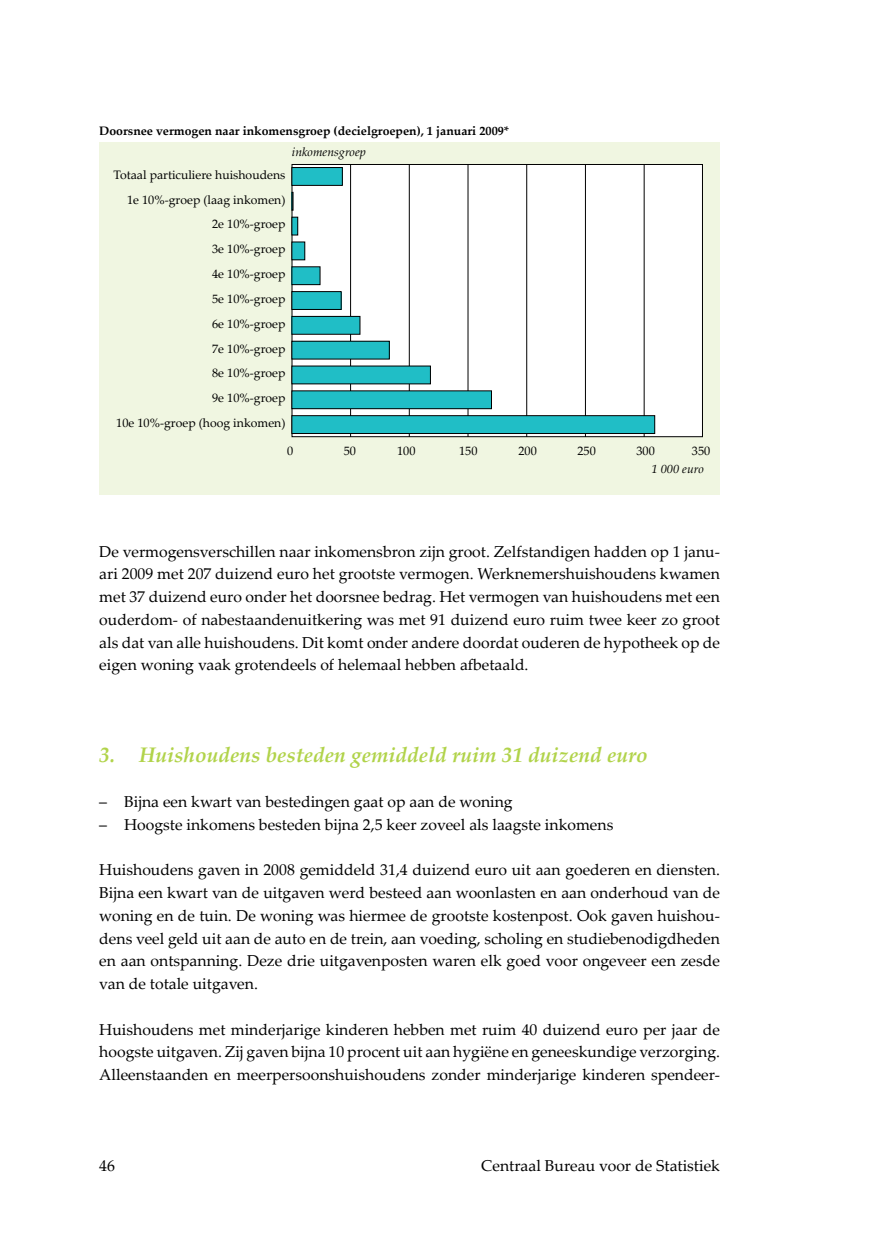
<style>
.page{position:relative;width:869px;height:1241px;background:#fff}
.page>*{position:absolute;margin:0;border:0;box-sizing:border-box;transform-origin:0 0}
.t1{font:italic 700 21px "Palatino Linotype";color:#b1d34a}
.t2{font:15.75px/22.8px "Palatino Linotype";color:#000;text-align:justify}
.t3{font:12.25px "Palatino Linotype";color:#000}
.t4{font:700 12.25px "Palatino Linotype";color:#000}
.t5{font:italic 12.25px "Palatino Linotype";color:#000}
</style>
<div class="page">
<div style="left:99px;top:142px;width:620px;height:352px;background:#f0f6e1"></div>
<div style="left:292px;top:164px;width:410px;height:272px;background:#fff"></div>
<div style="left:291px;top:164px;width:411px;height:273px;border:1px solid #000"></div>
<hr style="left:350px;top:164px;width:1px;height:273px;background:#000">
<hr style="left:409px;top:164px;width:1px;height:273px;background:#000">
<hr style="left:467px;top:164px;width:1px;height:273px;background:#000">
<hr style="left:526px;top:164px;width:1px;height:273px;background:#000">
<hr style="left:585px;top:164px;width:1px;height:273px;background:#000">
<hr style="left:643px;top:164px;width:1px;height:273px;background:#000">
<div style="left:292px;top:167px;width:50px;height:18px;background:#20bec6"></div>
<div style="left:291px;top:167px;width:51px;height:18px;border:1px solid #000"></div>
<svg style="left:291px;top:192px;width:2px;height:18px"></svg>
<div style="left:292px;top:217px;width:5px;height:18px;background:#20bec6"></div>
<div style="left:291px;top:217px;width:7px;height:18px;border:1px solid #000"></div>
<div style="left:292px;top:242px;width:12px;height:18px;background:#20bec6"></div>
<div style="left:291px;top:242px;width:14px;height:18px;border:1px solid #000"></div>
<div style="left:292px;top:267px;width:28px;height:17px;background:#20bec6"></div>
<div style="left:291px;top:266px;width:29px;height:19px;border:1px solid #000"></div>
<div style="left:292px;top:291px;width:49px;height:18px;background:#20bec6"></div>
<div style="left:291px;top:291px;width:50px;height:18px;border:1px solid #000"></div>
<div style="left:292px;top:316px;width:68px;height:18px;background:#20bec6"></div>
<div style="left:291px;top:316px;width:69px;height:18px;border:1px solid #000"></div>
<div style="left:292px;top:341px;width:97px;height:18px;background:#20bec6"></div>
<div style="left:291px;top:341px;width:98px;height:18px;border:1px solid #000"></div>
<div style="left:292px;top:366px;width:138px;height:18px;background:#20bec6"></div>
<div style="left:292px;top:391px;width:199px;height:17px;background:#20bec6"></div>
<div style="left:291px;top:390px;width:200px;height:19px;border:1px solid #000"></div>
<div style="left:292px;top:415px;width:362px;height:18px;background:#20bec6"></div>
<div style="left:291px;top:415px;width:363px;height:18px;border:1px solid #000"></div>
<p class="t4" style="left:99px;top:122px;width:411px">Doorsnee vermogen naar inkomensgroep (decielgroepen), 1 januari 2009*</p>
<p class="t5" style="left:292px;top:143px;width:75px">inkomensgroep</p>
<p class="t3" style="left:113px;top:166px;width:173px">Totaal particuliere huishoudens</p>
<p class="t3" style="left:127px;top:191px;width:160px">1e 10%-groep (laag inkomen)</p>
<p class="t3" style="left:212px;top:215px;width:75px">2e 10%-groep</p>
<p class="t3" style="left:212px;top:240px;width:75px">3e 10%-groep</p>
<p class="t3" style="left:212px;top:265px;width:75px">4e 10%-groep</p>
<p class="t3" style="left:212px;top:290px;width:75px">5e 10%-groep</p>
<p class="t3" style="left:212px;top:315px;width:75px">6e 10%-groep</p>
<p class="t3" style="left:212px;top:339px;width:75px">7e 10%-groep</p>
<p class="t3" style="left:212px;top:364px;width:75px">8e 10%-groep</p>
<p class="t3" style="left:212px;top:389px;width:75px">9e 10%-groep</p>
<p class="t3" style="left:116px;top:414px;width:170px">10e 10%-groep (hoog inkomen)</p>
<p class="t3" style="left:287px;top:442px;width:8px">0</p>
<p class="t3" style="left:343px;top:442px;width:14px">50</p>
<p class="t3" style="left:397px;top:442px;width:20px">100</p>
<p class="t3" style="left:459px;top:442px;width:20px">150</p>
<p class="t3" style="left:518px;top:442px;width:20px">200</p>
<p class="t3" style="left:577px;top:442px;width:20px">250</p>
<p class="t3" style="left:636px;top:442px;width:20px">300</p>
<p class="t3" style="left:691px;top:442px;width:20px">350</p>
<p class="t5" style="left:651px;top:460px;width:54px">1 000 euro</p>
<p class="t2" style="left:99px;top:539px;width:622px">De vermogensverschillen naar inkomensbron zijn groot. Zelfstandigen hadden op 1 janu&shy;ari 2009 met 207 duizend euro het grootste vermogen. Werknemershuishoudens kwamen met 37 duizend euro onder het doorsnee bedrag. Het vermogen van huishoudens met een ouderdom- of nabestaandenuitkering was met 91 duizend euro ruim twee keer zo groot als dat van alle huishoudens. Dit komt onder andere doordat ouderen de hypotheek op de eigen woning vaak grotendeels of helemaal hebben afbetaald.</p>
<h1 class="t1" style="left:99px;top:739px;width:550px">3. Huishoudens besteden gemiddeld ruim 31 duizend euro</h1>
<p class="t2" style="left:99px;top:789px;width:415px">– Bijna een kwart van bestedingen gaat op aan de woning</p>
<p class="t2" style="left:99px;top:812px;width:515px">– Hoogste inkomens besteden bijna 2,5 keer zoveel als laagste inkomens</p>
<p class="t2" style="left:99px;top:857px;width:622px">Huishoudens gaven in 2008 gemiddeld 31,4 duizend euro uit aan goederen en diensten.<br>Bijna een kwart van de uitgaven werd besteed aan woonlasten en aan onderhoud van de woning en de tuin. De woning was hiermee de grootste kostenpost. Ook gaven huishou&shy;dens veel geld uit aan de auto en de trein, aan voeding, scholing en studiebenodigdheden en aan ontspanning. Deze drie uitgavenposten waren elk goed voor ongeveer een zesde van de totale uitgaven.</p>
<p class="t2" style="left:99px;top:1017px;width:622px">Huishoudens met minderjarige kinderen hebben met ruim 40 duizend euro per jaar de hoogste uitgaven. Zij gaven bijna 10 procent uit aan hygiëne en geneeskundige ver zorging.<br>Alleenstaanden en meerpersoonshuishoudens zonder minderjarige kinderen spendeer-</p>
<p class="t2" style="left:99px;top:1153px;width:17px">46</p>
<p class="t2" style="left:481px;top:1153px;width:240px">Centraal Bureau voor de Statistiek</p>
</div>
